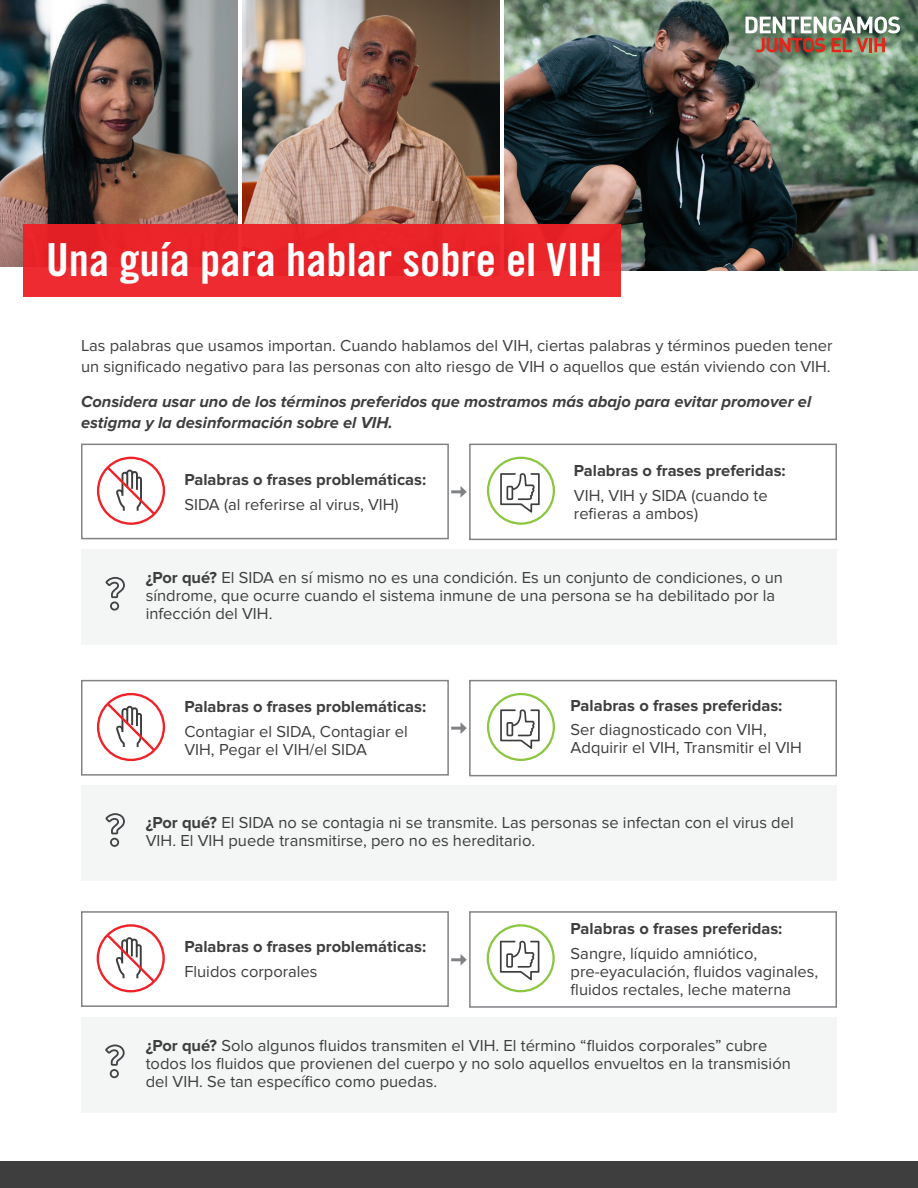
<style>
.page{position:relative;width:918px;height:1188px;background:#fff}
.page>*{position:absolute;margin:0;border:0;box-sizing:border-box;transform-origin:0 0}
.t1{font:45.6px "Trade Gothic Bold Cond Twenty";color:#fff}
.t2{font:16.5px/18px "Proxima Nova";color:#3e3e3f}
.t3{font:700 16.5px/24.8px "Proxima Nova";color:#3e3e3f}
.t4{font:italic 700 16.5px/21px "Proxima Nova";color:#3e3e3f}
.s1{font-weight:400}
.s2{font-weight:700}
</style>
<div class="page">
<img style="left:0;top:0;width:237px;height:267px">
<img style="left:242px;top:0;width:258px;height:225px">
<img style="left:505px;top:0;width:413px;height:270px">
<img style="left:746px;top:16px;width:154px;height:36px">
<div style="left:24px;top:225px;width:597px;height:72px;background:#ee2026"></div>
<div style="left:81px;top:444px;width:368px;height:95px;border:2px solid #808285"></div>
<svg style="left:97px;top:457px;width:68px;height:68px"></svg>
<svg style="left:451px;top:486px;width:16px;height:12px"></svg>
<div style="left:469px;top:444px;width:368px;height:96px;border:2px solid #808285"></div>
<div style="left:487px;top:457px;width:68px;height:68px;border:2px solid #8bc640;border-radius:50%"></div>
<svg style="left:500px;top:473px;width:40px;height:40px"></svg>
<div style="left:81px;top:550px;width:756px;height:95px;background:#f3f6f4"></div>
<svg style="left:106px;top:577px;width:19px;height:34px"></svg>
<div style="left:81px;top:680px;width:368px;height:96px;border:2px solid #808285"></div>
<svg style="left:97px;top:693px;width:68px;height:68px"></svg>
<svg style="left:451px;top:722px;width:16px;height:12px"></svg>
<div style="left:469px;top:680px;width:368px;height:96px;border:2px solid #808285"></div>
<div style="left:487px;top:693px;width:68px;height:68px;border:2px solid #8bc640;border-radius:50%"></div>
<svg style="left:500px;top:709px;width:40px;height:40px"></svg>
<div style="left:81px;top:786px;width:756px;height:95px;background:#f3f6f4"></div>
<svg style="left:106px;top:813px;width:19px;height:34px"></svg>
<div style="left:81px;top:911px;width:368px;height:96px;border:2px solid #808285"></div>
<svg style="left:97px;top:924px;width:68px;height:68px"></svg>
<svg style="left:451px;top:954px;width:16px;height:12px"></svg>
<div style="left:469px;top:911px;width:368px;height:97px;border:2px solid #808285"></div>
<div style="left:487px;top:924px;width:68px;height:68px;border:2px solid #8bc640;border-radius:50%"></div>
<svg style="left:500px;top:941px;width:39px;height:39px"></svg>
<div style="left:81px;top:1017px;width:756px;height:95px;background:#f3f6f4"></div>
<svg style="left:105px;top:1045px;width:20px;height:33px"></svg>
<div style="left:0;top:1161px;width:918px;height:27px;background:#3e3e3f"></div>
<h1 class="t1" style="left:46px;top:232px;width:558px">Una guía para hablar sobre el VIH</h1>
<p class="t2" style="left:81px;top:335px;width:753px;line-height:21px">Las palabras que usamos importan. Cuando hablamos del VIH, ciertas palabras y términos pueden tener un significado negativo para las personas con alto riesgo de VIH o aquellos que están viviendo con VIH.</p>
<p class="t4" style="left:81px;top:391px;width:732px">Considera usar uno de los términos preferidos que mostramos más abajo para evitar promover el estigma y la desinformación sobre el VIH.</p>
<p class="t3" style="left:184px;top:467px;width:243px">Palabras o frases problemáticas:<br><span class="s1">SIDA (al referirse al virus, VIH)</span></p>
<p class="t3" style="left:574px;top:458px;width:213px">Palabras o frases preferidas:<br><span class="s1">VIH, VIH y SIDA (cuando te</span></p>
<p class="t2" style="left:574px;top:504px;width:126px">refieras a ambos)</p>
<p class="t2" style="left:146px;top:569px;width:639px"><span class="s2">¿Por qué?</span> El SIDA en sí mismo no es una condición. Es un conjunto de condiciones, o un síndrome, que ocurre cuando el sistema inmune de una persona se ha debilitado por la infección del VIH.</p>
<p class="t3" style="left:184px;top:695px;width:243px">Palabras o frases problemáticas:<br><span class="s1">Contagiar el SIDA, Contagiar el</span></p>
<p class="t2" style="left:184px;top:741px;width:184px">VIH, Pegar el VIH/el SIDA</p>
<p class="t3" style="left:571px;top:693px;width:213px">Palabras o frases preferidas:<br><span class="s1">Ser diagnosticado con VIH,</span></p>
<p class="t2" style="left:571px;top:739px;width:233px">Adquirir el VIH, Transmitir el VIH</p>
<p class="t2" style="left:146px;top:814px;width:649px"><span class="s2">¿Por qué?</span> El SIDA no se contagia ni se transmite. Las personas se infectan con el virus del<br>VIH. El VIH puede transmitirse, pero no es hereditario.</p>
<p class="t3" style="left:184px;top:935px;width:243px">Palabras o frases problemáticas:<br><span class="s1">Fluidos corporales</span></p>
<p class="t3" style="left:571px;top:917px;width:213px">Palabras o frases preferidas:<br><span class="s1">Sangre, líquido amniótico,</span></p>
<p class="t2" style="left:571px;top:963px;width:249px">pre-eyaculación, fluidos vaginales, fluidos rectales, leche materna</p>
<p class="t2" style="left:146px;top:1036px;width:647px"><span class="s2">¿Por qué?</span> Solo algunos fluidos transmiten el VIH. El término “fluidos corporales” cubre todos los fluidos que provienen del cuerpo y no solo aquellos envueltos en la transmisión del VIH. Se tan específico como puedas.</p>
</div>
